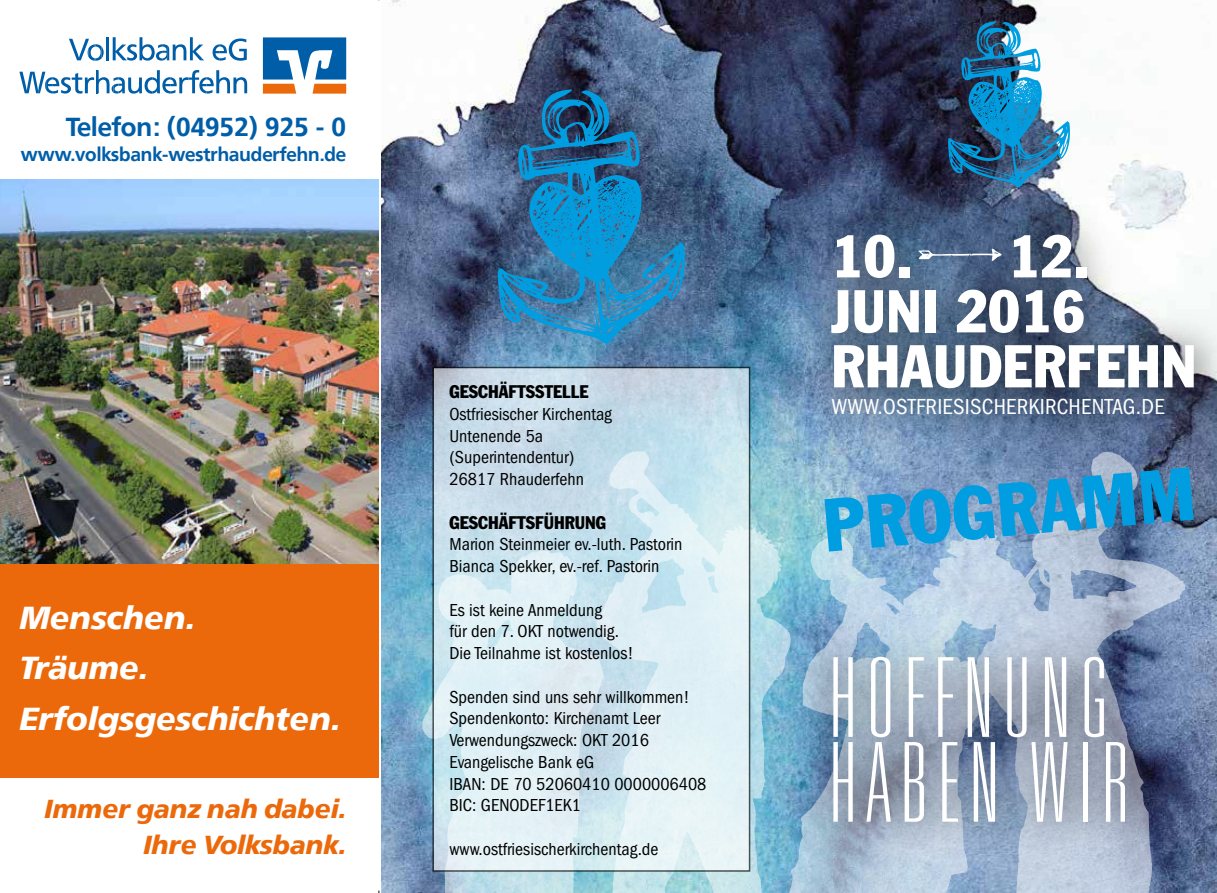
<style>
.page{position:relative;width:1217px;height:893px;background:#fff}
.page>*{position:absolute;margin:0;border:0;box-sizing:border-box;transform-origin:0 0}
.t1{font:100 ultra-condensed 110.25px/84.9px "Univers LT Std";letter-spacing:.1em;color:#fff}
.t2{font:condensed 59.25px/55.1px "Franklin Gothic";letter-spacing:.01em;color:#fff}
.t3{font:italic 700 31.65px/50.4px "Frutiger VR";color:#fff}
.t4{font:italic 700 25.95px/36px "Frutiger VR";color:#eb690b;text-align:right}
.t5{font:700 25.95px "Frutiger VR";color:#005ea8}
.t6{font:condensed 22.5px "ITC Franklin Gothic Std";letter-spacing:.01em;color:#fff}
.t7{font:700 18.9px "Frutiger VR";color:#005ea8}
.t8{font:condensed 18px/21.8px "Franklin Gothic LT";color:#000}
.t9{font:condensed 18px "Franklin Gothic";color:#000}
.s1{font-family:"Brandon Printed Extras";font-stretch:normal}
</style>
<div class="page">
<img style="left:382px;top:0;width:834px;height:893px">
<svg style="left:604px;top:451px;width:186px;height:442px;background:#9ac9d8"></svg>
<svg style="left:786px;top:452px;width:399px;height:441px;background:#97b3cd"></svg>
<svg style="left:422px;top:551px;width:182px;height:342px;background:#8ab5c9"></svg>
<svg style="left:824px;top:467px;width:369px;height:85px;background:#4e9dcb"></svg>
<div style="left:797px;top:623px;width:368px;height:239px;background:#000;opacity:.75"></div>
<img style="left:947px;top:21px;width:122px;height:167px">
<div style="left:799px;top:202px;width:417px;height:252px;background:#000;opacity:.75"></div>
<div style="left:0;top:554px;width:379px;height:223px;background:#eb690b"></div>
<svg style="left:263px;top:37px;width:83px;height:57px"></svg>
<svg style="left:212px;top:39px;width:35px;height:22px"></svg>
<hr style="left:106px;top:37px;width:3px;height:23px;background:#005ea8">
<svg style="left:113px;top:37px;width:91px;height:24px"></svg>
<svg style="left:19px;top:70px;width:228px;height:24px"></svg>
<svg style="left:69px;top:39px;width:35px;height:22px"></svg>
<img style="left:0;top:180px;width:379px;height:383px">
<svg style="left:378px;top:0;width:6px;height:5px"></svg>
<svg style="left:378px;top:885px;width:6px;height:8px"></svg>
<svg style="left:435px;top:370px;width:312px;height:499px;background:#d4e8f0"></svg>
<svg style="left:498px;top:89px;width:186px;height:255px;background:#3175a2"></svg>
<h3 class="t5" style="left:66px;top:112px;width:282px">Telefon: (04952) 925 - 0</h3>
<p class="t7" style="left:21px;top:143px;width:327px">www.volksbank-westrhauderfehn.de</p>
<h3 class="t3" style="left:19px;top:593px;width:322px">Menschen.<br>Träume.<br>Erfolgsgeschichten.</h3>
<h3 class="t4" style="left:45px;top:791px;width:303px">Immer ganz nah dabei.<br>Ihre Volksbank.</h3>
<p class="t9" style="left:449px;top:381px;width:140px">GESCHÄFTSSTELLE</p>
<p class="t8" style="left:449px;top:403px;width:164px">Ostfriesischer Kirchentag<br>Untenende 5a (Superintendentur)<br>26817 Rhauderfehn</p>
<p class="t9" style="left:449px;top:511px;width:158px">GESCHÄFTSFÜHRUNG</p>
<p class="t8" style="left:449px;top:534px;width:234px">Marion Steinmeier ev.-luth. Pastorin<br>Bianca Spekker, ev.-ref. Pastorin</p>
<p class="t8" style="left:449px;top:599px;width:185px">Es ist keine Anmeldung<br>für den 7. OKT notwendig.<br>Die Teilnahme ist kostenlos!</p>
<p class="t8" style="left:449px;top:686px;width:258px">Spenden sind uns sehr willkommen!<br>Spendenkonto: Kirchenamt Leer<br>Verwendungszweck: OKT 2016<br>Evangelische Bank eG<br>IBAN: DE 70 52060410 0000006408<br>BIC: GENODEF1EK1</p>
<p class="t8" style="left:449px;top:838px;width:210px">www.ostfriesischerkirchentag.de</p>
<h2 class="t2" style="left:831px;top:229px;width:366px">10.<span class="s1">]</span>12.<br>JUNI 2016<br>RHAUDERFEHN</h2>
<p class="t6" style="left:831px;top:394px;width:335px">WWW.OSTFRIESISCHERKIRCHENTAG.DE</p>
<h1 class="t1" style="left:829px;top:657px;width:300px">HOFFNUNG<br>HABEN WIR</h1>
</div>
